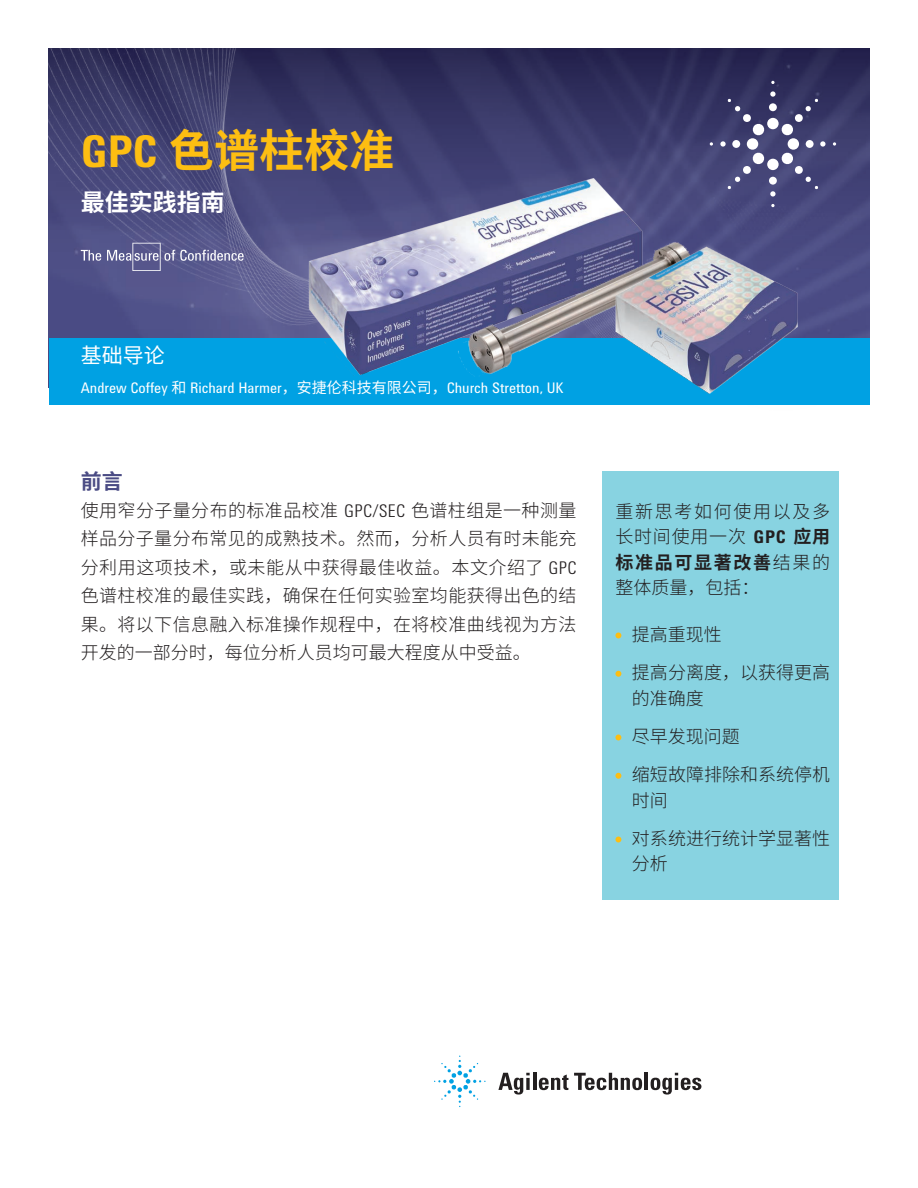
<style>
.page{position:relative;width:918px;height:1188px;background:#fff}
.page>*{position:absolute;margin:0;border:0;box-sizing:border-box;transform-origin:0 0}
.t1{font:700 45px "Noto Sans CJ Ksc";color:#fdbe12}
.t2{font:700 24px "Noto Sans CJ Ksc";color:#fff}
.t3{font:21px "Noto Sans CJ Ksc";color:#fff}
.t4{font:700 21px "Noto Sans CJ Ksc";color:#4a4b84}
.t5{font:300 18px/28.5px "Noto Sans CJ Ksc";color:#231f20}
.t6{font:15px "Agilent Condensed CFF";color:#fff}
.s1{font-family:"Agilent Condensed CFF"}
.s2{font-family:"Noto Sans CJ Ksc"}
.s3{font-family:"Agilent Condensed CFF";font-weight:700}
.s4{font-weight:700}
</style>
<div class="page">
<svg style="left:498px;top:1073px;width:32px;height:22px"></svg>
<hr style="left:533px;top:1073px;width:3px;height:17px;background:#231f20">
<svg style="left:539px;top:1075px;width:29px;height:15px"></svg>
<svg style="left:574px;top:1073px;width:68px;height:17px"></svg>
<hr style="left:645px;top:1073px;width:3px;height:17px;background:#231f20">
<svg style="left:651px;top:1073px;width:50px;height:22px"></svg>
<svg style="left:434px;top:1056px;width:52px;height:51px"></svg>
<img style="left:48px;top:48px;width:822px;height:340px">
<div style="left:49px;top:338px;width:821px;height:67px;background:#00a1e3"></div>
<svg style="left:771px;top:81px;width:4px;height:3px"></svg>
<svg style="left:833px;top:142px;width:3px;height:4px"></svg>
<svg style="left:771px;top:204px;width:4px;height:3px"></svg>
<svg style="left:720px;top:91px;width:106px;height:106px;background:#575781"></svg>
<svg style="left:81px;top:250px;width:20px;height:11px"></svg>
<svg style="left:107px;top:243px;width:137px;height:28px;background:#6f6f9d"></svg>
<div style="left:602px;top:472px;width:236px;height:428px;background:#88d3e1"></div>
<svg style="left:615px;top:633px;width:6px;height:5px"></svg>
<svg style="left:615px;top:671px;width:6px;height:6px"></svg>
<svg style="left:615px;top:735px;width:6px;height:5px"></svg>
<svg style="left:615px;top:773px;width:6px;height:6px"></svg>
<svg style="left:615px;top:837px;width:6px;height:5px"></svg>
<img style="left:245px;top:166px;width:210px;height:210px">
<img style="left:455px;top:140px;width:268px;height:237px">
<img style="left:578px;top:235px;width:232px;height:159px">
<h1 class="t1" style="left:81px;top:125px;width:315px"><span class="s1">GPC</span> 色谱柱校准</h1>
<h2 class="t2" style="left:81px;top:189px;width:146px">最佳实践指南</h2>
<p class="t3" style="left:81px;top:344px;width:85px">基础导论</p>
<p class="t6" style="left:81px;top:377px;width:484px">Andrew Coffey <span class="s2">和</span> Richard Harmer<span class="s2">，安捷伦科技有限公司，</span>Church Stretton, UK</p>
<p class="t4" style="left:81px;top:469px;width:43px">前言</p>
<p class="t5" style="left:81px;top:497px;width:497px;text-align:justify">使用窄分子量分布的标准品校准 <span class="s1">GPC/SEC</span> 色谱柱组是一种测量样品分子量分布常见的成熟技术。然而，分析人员有时未能充分利用这项技术，或未能从中获得最佳收益。本文介绍了 <span class="s1">GPC</span>色谱柱校准的最佳实践，确保在任何实验室均能获得出色的结果。将以下信息融入标准操作规程中，在将校准曲线视为方法开发的一部分时，每位分析人员均可最大程度从中受益。</p>
<p class="t5" style="left:615px;top:499px;width:216px;line-height:25.5px;text-align:justify">重新思考如何使用以及多长时间使用一次 <span class="s3">GPC</span> <span class="s4">应用标准品可显著改善</span>结果的整体质量，包括：</p>
<p class="t5" style="left:632px;top:615px;width:200px;line-height:38.2px">提高重现性<br>提高分离度，以获得更高</p>
<p class="t5" style="left:632px;top:679px;width:200px;line-height:38.2px">的准确度<br>尽早发现问题<br>缩短故障排除和系统停机</p>
<p class="t5" style="left:632px;top:781px;width:200px;line-height:38.2px">时间<br>对系统进行统计学显著性</p>
<p class="t5" style="left:632px;top:850px;width:37px">分析</p>
</div>
